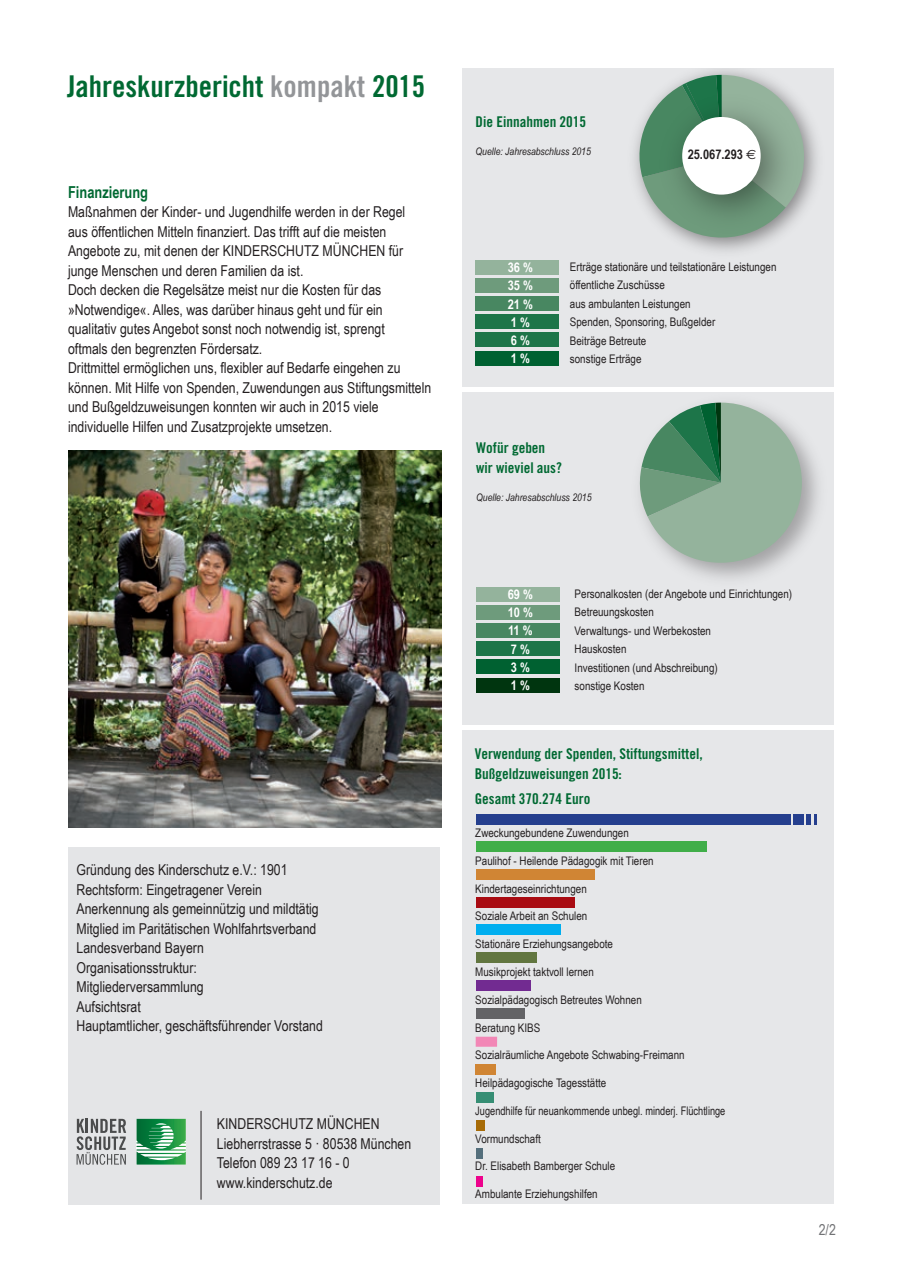
<style>
.page{position:relative;width:902px;height:1272px;background:#fff}
.page>*{position:absolute;margin:0;border:0;box-sizing:border-box;transform-origin:0 0}
.t1{font:30px "Trade Gothic LT Std Bd Cn 20";color:#006932}
.t2{font:700 16.5px "Arial Narrow";color:#006932;scale:.95 1}
.t3{font:15px/19.5px "Arial Narrow";color:#231f20}
.t4{font:15px "Arial Narrow";color:#717275}
.t5{font:14.85px/19.2px "Trade Gothic LT Std Bd Cn 20";color:#006932}
.t6{font:700 13.35px/18.3px "Arial Narrow";color:#fff}
.t7{font:700 13.35px "Arial Narrow";color:#231f20}
.t8{font:11.85px/18.5px "Arial Narrow";color:#231f20}
.t9{font:11.85px "Arial Narrow";color:#231f20;scale:.95 1}
.t10{font:italic 10.35px "Arial Narrow";color:#231f20}
.s1{color:#939598}
</style>
<div class="page">
<div style="left:68px;top:847px;width:371px;height:358px;background:#e4e5e7"></div>
<img style="left:69px;top:451px;width:372px;height:376px">
<div style="left:462px;top:392px;width:371px;height:332px;background:#e6e7e9"></div>
<div style="left:476px;top:586px;width:83px;height:15px;background:#94b39c"></div>
<div style="left:476px;top:605px;width:83px;height:14px;background:#6e9b7c"></div>
<div style="left:476px;top:623px;width:83px;height:15px;background:#488761"></div>
<div style="left:476px;top:641px;width:83px;height:15px;background:#1d7549"></div>
<div style="left:476px;top:659px;width:83px;height:15px;background:#006131"></div>
<div style="left:476px;top:678px;width:83px;height:15px;background:#00350f"></div>
<div style="left:462px;top:730px;width:371px;height:473px;background:#e6e7e9"></div>
<div style="left:462px;top:68px;width:371px;height:318px;background:#e6e7e9"></div>
<div style="left:475px;top:260px;width:83px;height:15px;background:#94b39c"></div>
<div style="left:475px;top:278px;width:83px;height:15px;background:#6e9b7c"></div>
<div style="left:475px;top:296px;width:83px;height:15px;background:#488761"></div>
<div style="left:475px;top:314px;width:83px;height:15px;background:#1d7549"></div>
<div style="left:475px;top:332px;width:83px;height:15px;background:#1d7549"></div>
<div style="left:475px;top:351px;width:83px;height:15px;background:#006131"></div>
<div style="left:476px;top:1176px;width:6px;height:10px;background:#ed028c"></div>
<div style="left:476px;top:1148px;width:6px;height:10px;background:#546f7c"></div>
<div style="left:476px;top:1120px;width:9px;height:10px;background:#a76b07"></div>
<div style="left:476px;top:1092px;width:18px;height:10px;background:#368e74"></div>
<div style="left:475px;top:1064px;width:20px;height:10px;background:#d08534"></div>
<div style="left:475px;top:1036px;width:22px;height:10px;background:#f287b6"></div>
<div style="left:476px;top:1008px;width:48px;height:10px;background:#636366"></div>
<div style="left:476px;top:980px;width:54px;height:10px;background:#722b91"></div>
<div style="left:476px;top:952px;width:60px;height:10px;background:#627640"></div>
<div style="left:476px;top:924px;width:84px;height:10px;background:#00aeef"></div>
<div style="left:476px;top:897px;width:98px;height:10px;background:#a90b12"></div>
<div style="left:476px;top:869px;width:119px;height:10px;background:#d08534"></div>
<div style="left:476px;top:841px;width:231px;height:10px;background:#40ae49"></div>
<div style="left:476px;top:814px;width:314px;height:10px;background:#253f8e"></div>
<div style="left:793px;top:814px;width:10px;height:10px;background:#253f8e"></div>
<div style="left:806px;top:814px;width:5px;height:10px;background:#253f8e"></div>
<svg style="left:814px;top:814px;width:2px;height:10px"></svg>
<img style="left:677px;top:439px;width:142px;height:140px">
<svg style="left:639px;top:402px;width:162px;height:160px"></svg>
<svg style="left:136px;top:1118px;width:50px;height:46px"></svg>
<svg style="left:77px;top:1118px;width:49px;height:46px"></svg>
<hr style="left:201px;top:1110px;width:1px;height:89px;background:#231f20">
<svg style="left:632px;top:75px;width:172px;height:173px"></svg>
<h1 class="t1" style="left:67px;top:68px;width:360px">Jahreskurzbericht <span class="s1">kompakt</span> 2015</h1>
<p class="t2" style="left:68px;top:179px;width:86px">Finanzierung</p>
<p class="t3" style="left:68px;top:202px;width:365px">Maßnahmen der Kinder- und Jugendhilfe werden in der Regel<br>aus öffentlichen Mitteln finanziert. Das trifft auf die meisten Angebote zu, mit denen der KINDERSCHUTZ MÜNCHEN für junge Menschen und deren Familien da ist.<br>Doch decken die Regelsätze meist nur die Kosten für das »Notwendige«. Alles, was darüber hinaus geht und für ein qualitativ gutes Angebot sonst noch notwendig ist, sprengt<br>oftmals den begrenzten Fördersatz.<br>Drittmittel ermöglichen uns, flexibler auf Bedarfe eingehen zu können. Mit Hilfe von Spenden, Zuwendungen aus Stiftungsmitteln und Bußgeldzuweisungen konnten wir auch in 2015 viele individuelle Hilfen und Zusatzprojekte umsetzen.</p>
<p class="t3" style="left:77px;top:859px;width:248px">Gründung des Kinderschutz e.V.: 1901<br>Rechtsform: Eingetragener Verein Anerkennung als gemeinnützig und mildtätig Mitglied im Paritätischen Wohlfahrtsverband Landesverband Bayern Organisationsstruktur:<br>Mitgliederversammlung<br>Aufsichtsrat<br>Hauptamtlicher, geschäftsführender Vorstand</p>
<p class="t3" style="left:217px;top:1113px;width:196px">KINDERSCHUTZ MÜNCHEN<br>Liebherrstrasse 5 · 80538 München<br>Telefon 089 23 17 16 - 0 www.kinderschutz.de</p>
<p class="t5" style="left:475px;top:111px;width:112px">Die Einnahmen 2015</p>
<p class="t10" style="left:475px;top:144px;width:117px">Quelle: Jahresabschluss 2015</p>
<p class="t7" style="left:687px;top:144px;width:57px">25.067.293</p>
<p class="t6" style="left:507px;top:258px;width:27px">36 %<br>35 %<br>21 %<br>1 %<br>6 %<br>1 %</p>
<p class="t8" style="left:570px;top:257px;width:208px">Erträge stationäre und teilstationäre Leistungen öffentliche Zuschüsse<br>aus ambulanten Leistungen<br>Spenden, Sponsoring, Bußgelder<br>Beiträge Betreute<br>sonstige Erträge</p>
<p class="t5" style="left:476px;top:438px;width:87px">Wofür geben wir wieviel aus?</p>
<p class="t10" style="left:476px;top:490px;width:117px">Quelle: Jahresabschluss 2015</p>
<p class="t6" style="left:507px;top:584px;width:27px">69 %<br>10 %<br>11 %<br>7 %<br>3 %<br>1 %</p>
<p class="t8" style="left:574px;top:584px;width:219px">Personalkosten (der Angebote und Einrichtungen)<br>Betreuungskosten<br>Verwaltungs- und Werbekosten<br>Hauskosten<br>Investitionen (und Abschreibung)<br>sonstige Kosten</p>
<p class="t5" style="left:474px;top:744px;width:229px">Verwendung der Spenden, Stiftungsmittel,<br>Bußgeldzuweisungen 2015:</p>
<p class="t5" style="left:474px;top:788px;width:117px">Gesamt 370.274 Euro</p>
<p class="t8" style="left:475px;top:823px;width:155px">Zweckungebundene Zuwendungen</p>
<p class="t8" style="left:475px;top:851px;width:180px">Paulihof - Heilende Pädagogik mit Tieren</p>
<p class="t8" style="left:475px;top:878px;width:113px">Kindertageseinrichtungen</p>
<p class="t8" style="left:475px;top:906px;width:113px">Soziale Arbeit an Schulen</p>
<p class="t8" style="left:475px;top:934px;width:139px">Stationäre Erziehungsangebote</p>
<p class="t8" style="left:475px;top:962px;width:120px">Musikprojekt taktvoll lernen</p>
<p class="t8" style="left:475px;top:989px;width:168px">Sozialpädagogisch Betreutes Wohnen</p>
<p class="t8" style="left:475px;top:1017px;width:66px">Beratung KIBS</p>
<p class="t8" style="left:475px;top:1045px;width:211px">Sozialräumliche Angebote Schwabing-Freimann</p>
<p class="t8" style="left:475px;top:1073px;width:132px">Heilpädagogische Tagesstätte</p>
<p class="t9" style="left:475px;top:1101px;width:265px">Jugendhilfe für neuankommende unbegl. minderj. Flüchtlinge</p>
<p class="t8" style="left:475px;top:1128px;width:67px">Vormundschaft</p>
<p class="t8" style="left:475px;top:1156px;width:141px">Dr. Elisabeth Bamberger Schule</p>
<p class="t8" style="left:475px;top:1184px;width:124px">Ambulante Erziehungshilfen</p>
<p class="t4" style="left:818px;top:1218px;width:19px">2/2</p>
</div>
